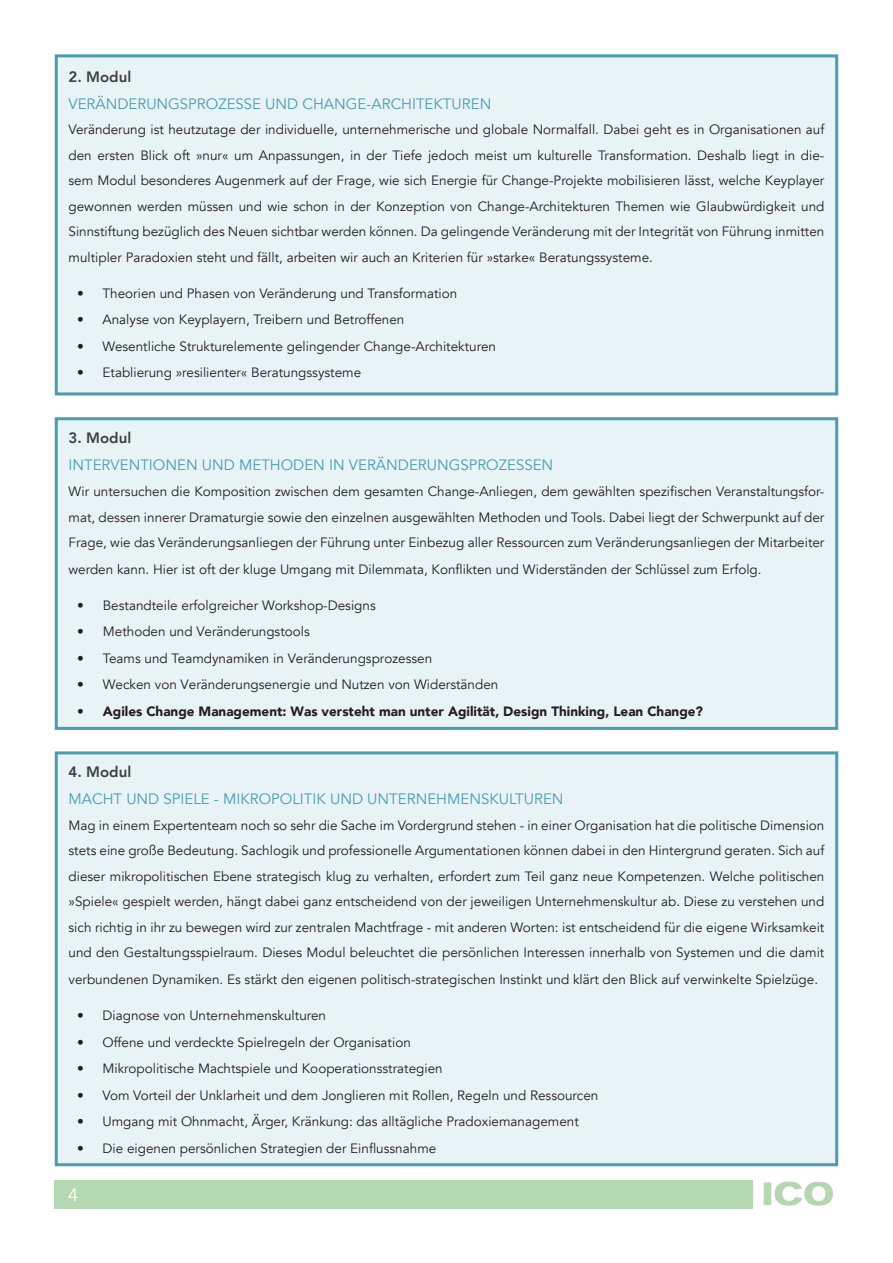
<style>
.page{position:relative;width:893px;height:1263px;background:#fff}
.page>*{position:absolute;margin:0;border:0;box-sizing:border-box;transform-origin:0 0}
.t1{font:18px "Avenir";color:#fff}
.t2{font:15px "Avenir";color:#4a9cb0}
.t3{font:800 15px "Avenir";color:#3e3e3f}
.t4{font:13.5px/25.5px "Avenir";color:#231f20;text-align:justify}
.t5{font:900 13.5px "Avenir";color:#231f20}
.s1{font-weight:400}
</style>
<div class="page">
<div style="left:54px;top:1180px;width:699px;height:29px;background:#b4d9b2"></div>
<img style="left:763px;top:1181px;width:71px;height:25px">
<div style="left:55px;top:54px;width:783px;height:341px;background:#e8f3f5;border:3px solid #4a9cb0"></div>
<div style="left:55px;top:417px;width:783px;height:313px;background:#e8f3f5;border:3px solid #4a9cb0"></div>
<div style="left:55px;top:751px;width:783px;height:415px;background:#e8f3f5;border:3px solid #4a9cb0"></div>
<p class="t3" style="left:69px;top:67px;width:64px">2. Modul</p>
<p class="t2" style="left:69px;top:94px;width:424px">VERÄNDERUNGSPROZESSE UND CHANGE-ARCHITEKTUREN</p>
<p class="t4" style="left:69px;top:117px;width:757px">Veränderung ist heutzutage der individuelle, unternehmerische und globale Normalfall. Dabei geht es in Organisationen auf den ersten Blick oft »nur« um Anpassungen, in der Tiefe jedoch meist um kulturelle Transformation. Deshalb liegt in die&shy;sem Modul besonderes Augenmerk auf der Frage, wie sich Energie für Change-Projekte mobilisieren lässt, welche Keyplayer gewonnen werden müssen und wie schon in der Konzeption von Change-Architekturen Themen wie Glaubwürdigkeit und Sinnstiftung bezüglich des Neuen sichtbar werden können. Da gelingende Veränderung mit der Integrität von Führung inmitten multipler Paradoxien steht und fällt, arbeiten wir auch an Kriterien für »starke« Beratungssysteme.</p>
<p class="t4" style="left:77px;top:281px;width:382px">• Theorien und Phasen von Veränderung und Transformation</p>
<p class="t4" style="left:77px;top:307px;width:329px">• Analyse von Keyplayern, Treibern und Betroffenen</p>
<p class="t4" style="left:77px;top:334px;width:420px">• Wesentliche Strukturelemente gelingender Change-Architekturen</p>
<p class="t4" style="left:77px;top:360px;width:286px">• Etablierung »resilienter« Beratungssysteme</p>
<p class="t3" style="left:69px;top:428px;width:64px">3. Modul</p>
<p class="t2" style="left:69px;top:455px;width:486px">INTERVENTIONEN UND METHODEN IN VERÄNDERUNGSPROZESSEN</p>
<p class="t4" style="left:69px;top:479px;width:757px">Wir untersuchen die Komposition zwischen dem gesamten Change-Anliegen, dem gewählten spezifischen Veranstaltungsfor&shy;mat, dessen innerer Dramaturgie sowie den einzelnen ausgewählten Methoden und Tools. Dabei liegt der Schwerpunkt auf der Frage, wie das Veränderungsanliegen der Führung unter Einbezug aller Ressourcen zum Veränderungsanliegen der Mitarbeiter</p>
<p class="t4" style="left:69px;top:557px;width:695px">werden kann. Hier ist oft der kluge Umgang mit Dilemmata, Konflikten und Widerständen der Schlüssel zum Erfolg.</p>
<p class="t4" style="left:77px;top:593px;width:300px">• Bestandteile erfolgreicher Workshop-Designs</p>
<p class="t4" style="left:77px;top:619px;width:234px">• Methoden und Veränderungstools</p>
<p class="t4" style="left:77px;top:646px;width:356px">• Teams und Teamdynamiken in Veränderungsprozessen</p>
<p class="t4" style="left:77px;top:672px;width:423px">• Wecken von Veränderungsenergie und Nutzen von Widerständen</p>
<p class="t5" style="left:77px;top:702px;width:627px"><span class="s1">•</span> Agiles Change Management: Was versteht man unter Agilität, Design Thinking, Lean Change?</p>
<p class="t3" style="left:69px;top:762px;width:64px">4. Modul</p>
<p class="t2" style="left:69px;top:789px;width:496px">MACHT UND SPIELE - MIKROPOLITIK UND UNTERNEHMENSKULTUREN</p>
<p class="t4" style="left:69px;top:813px;width:757px">Mag in einem Expertenteam noch so sehr die Sache im Vordergrund stehen - in einer Organisation hat die politische Dimension stets eine große Bedeutung. Sachlogik und professionelle Argumentationen können dabei in den Hintergrund geraten. Sich auf dieser mikropolitischen Ebene strategisch klug zu verhalten, erfordert zum Teil ganz neue Kompetenzen. Welche politischen »Spiele« gespielt werden, hängt dabei ganz entscheidend von der jeweiligen Unternehmenskultur ab. Diese zu verstehen und sich richtig in ihr zu bewegen wird zur zentralen Machtfrage - mit anderen Worten: ist entscheidend für die eigene Wirksamkeit und den Gestaltungsspielraum. Dieses Modul beleuchtet die persönlichen Interessen innerhalb von Systemen und die damit</p>
<p class="t4" style="left:69px;top:967px;width:751px">verbundenen Dynamiken. Es stärkt den eigenen politisch-strategischen Instinkt und klärt den Blick auf verwinkelte Spielzüge.</p>
<p class="t4" style="left:77px;top:1003px;width:251px">• Diagnose von Unternehmenskulturen</p>
<p class="t4" style="left:77px;top:1030px;width:335px">• Offene und verdeckte Spielregeln der Organisation</p>
<p class="t4" style="left:77px;top:1056px;width:367px">• Mikropolitische Machtspiele und Kooperationsstrategien</p>
<p class="t4" style="left:77px;top:1083px;width:523px">• Vom Vorteil der Unklarheit und dem Jonglieren mit Rollen, Regeln und Ressourcen</p>
<p class="t4" style="left:77px;top:1109px;width:503px">• Umgang mit Ohnmacht, Ärger, Kränkung: das alltägliche Pradoxiemanagement</p>
<p class="t4" style="left:77px;top:1136px;width:361px">• Die eigenen persönlichen Strategien der Einflussnahme</p>
<h1 class="t1" style="left:68px;top:1182px;width:12px">4</h1>
</div>
